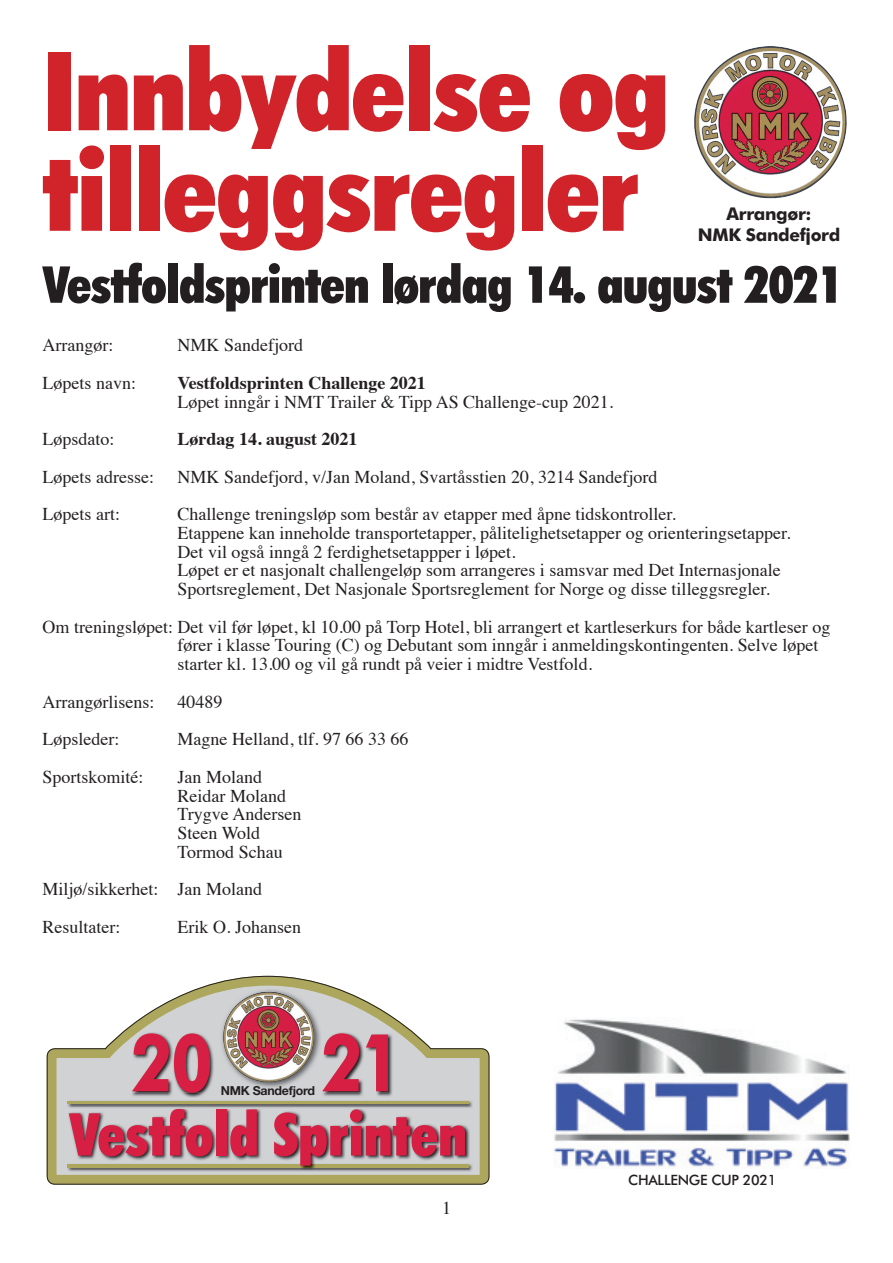
<style>
.page{position:relative;width:893px;height:1263px;background:#fff}
.page>*{position:absolute;margin:0;border:0;box-sizing:border-box;transform-origin:0 0}
.t1{font:900 condensed 109.5px/100.5px "Futura BT";letter-spacing:-.01em;color:#d1232a;scale:1.04 1}
.t2{font:700 80.1px "Futura BT";color:#d61f42;scale:.83 1}
.t3{font:900 condensed 59.25px "Futura BT";color:#d61f42}
.t4{font:900 condensed 51px "Futura BT";letter-spacing:-.015em;color:#231f20}
.t5{font:18px/18.8px "Times";color:#231f20}
.t6{font:700 18px "Times";color:#231f20}
.t7{font:700 17.55px/21px "Futura BT";letter-spacing:-.02em;color:#231f20;text-align:center}
.t8{font:500 14.25px "Futura BT";letter-spacing:-.02em;color:#231f20}
.t9{font:700 12.45px "Helvetica Neue LT Std";letter-spacing:-.02em;color:#231f20}
</style>
<div class="page">
<img style="left:694px;top:46px;width:153px;height:153px">
<svg style="left:47px;top:976px;width:442px;height:209px"></svg>
<img style="left:131px;top:1032px;width:262px;height:66px">
<img style="left:132px;top:1033px;width:256px;height:60px">
<svg style="left:131px;top:1032px;width:7px;height:5px"></svg>
<img style="left:220px;top:993px;width:102px;height:40px">
<img style="left:220px;top:988px;width:102px;height:5px">
<img style="left:220px;top:1033px;width:102px;height:56px">
<img style="left:223px;top:991px;width:91px;height:91px">
<img style="left:66px;top:1100px;width:407px;height:9px">
<hr style="left:68px;top:1101px;width:401px;height:3px;background:#aca75d">
<img style="left:66px;top:1163px;width:407px;height:9px">
<img style="left:68px;top:1108px;width:402px;height:62px">
<img style="left:68px;top:1164px;width:401px;height:3px">
<img style="left:554px;top:1019px;width:296px;height:149px">
<h1 class="t1" style="left:43px;top:40px;width:604px">Innbydelse og tilleggsregler</h1>
<h3 class="t4" style="left:43px;top:254px;width:802px">Vestfoldsprinten lørdag 14. august 2021</h3>
<p class="t7" style="left:698px;top:203px;width:144px">Arrangør:<br>NMK Sandefjord</p>
<p class="t5" style="left:43px;top:334px;width:72px">Arrangør:</p>
<p class="t5" style="left:178px;top:334px;width:127px">NMK Sandefjord</p>
<p class="t5" style="left:43px;top:372px;width:95px">Løpets navn:</p>
<p class="t6" style="left:178px;top:366px;width:250px">Vestfoldsprinten Challenge 2021</p>
<p class="t5" style="left:178px;top:391px;width:437px">Løpet inngår i NMT Trailer &amp; Tipp AS Challenge-cup 2021.</p>
<p class="t5" style="left:43px;top:428px;width:73px">Løpsdato:</p>
<p class="t6" style="left:178px;top:422px;width:182px">Lørdag 14. august 2021</p>
<p class="t5" style="left:43px;top:466px;width:113px">Løpets adresse:</p>
<p class="t5" style="left:178px;top:466px;width:481px">NMK Sandefjord, v/Jan Moland, Svartåsstien 20, 3214 Sandefjord</p>
<p class="t5" style="left:43px;top:503px;width:79px">Løpets art:</p>
<p class="t5" style="left:178px;top:503px;width:615px">Challenge treningsløp som består av etapper med åpne tidskontroller.<br>Etappene kan inneholde transportetapper, pålitelighetsetapper og orienteringsetapper.<br>Det vil også inngå 2 ferdighetsetappper i løpet.<br>Løpet er et nasjonalt challengeløp som arrangeres i samsvar med Det Internasjonale Sportsreglement, Det Nasjonale Sportsreglement for Norge og disse tilleggsregler.</p>
<p class="t5" style="left:178px;top:616px;width:654px;text-indent:-135px">Om treningsløpet: Det vil før løpet, kl 10.00 på Torp Hotel, bli arrangert et kartleserkurs for både kartleser og fører i klasse Touring (C) og Debutant som inngår i anmeldingskontingenten. Selve løpet starter kl. 13.00 og vil gå rundt på veier i midtre Vestfold.</p>
<p class="t5" style="left:43px;top:691px;width:113px">Arrangørlisens:</p>
<p class="t5" style="left:178px;top:691px;width:47px">40489</p>
<p class="t5" style="left:43px;top:728px;width:78px">Løpsleder:</p>
<p class="t5" style="left:178px;top:728px;width:232px">Magne Helland, tlf. 97 66 33 66</p>
<p class="t5" style="left:43px;top:766px;width:103px">Sportskomité:</p>
<p class="t5" style="left:178px;top:766px;width:125px">Jan Moland<br>Reidar Moland<br>Trygve Andersen<br>Steen Wold<br>Tormod Schau</p>
<p class="t5" style="left:43px;top:869px;width:221px;line-height:37.5px">Miljø/sikkerhet: Jan Moland<br>Resultater:</p>
<p class="t5" style="left:178px;top:916px;width:125px">Erik O. Johansen</p>
<h2 class="t2" style="left:131px;top:1014px;width:100px">20</h2>
<h2 class="t2" style="left:321px;top:1014px;width:99px">21</h2>
<p class="t9" style="left:221px;top:1083px;width:96px">NMK Sandefjord</p>
<h3 class="t3" style="left:69px;top:1098px;width:399px">Vestfold Sprinten</h3>
<p class="t5" style="left:442px;top:1197px;width:10px">1</p>
<p class="t8" style="left:628px;top:1171px;width:150px">CHALLENGE CUP 2021</p>
</div>
